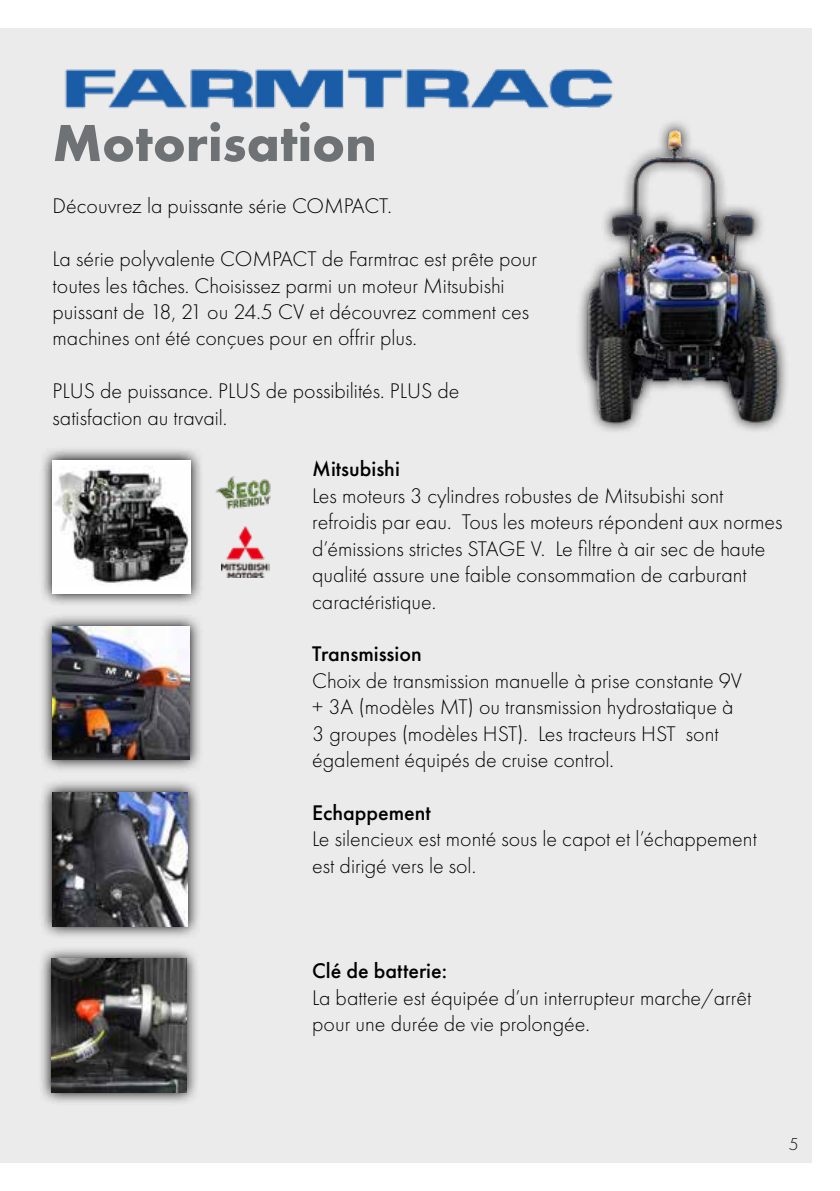
<style>
.page{position:relative;width:840px;height:1191px;background:#fff}
.page>*{position:absolute;margin:0;border:0;box-sizing:border-box;transform-origin:0 0}
.t1{font:700 54px "Futura PT";color:#6e7274}
.t2{font:300 22px/26.4px "Futura PT";color:#000}
.t3{font:500 22px "Futura PT";color:#000}
.t4{font:300 18px "Futura PT";color:#000}
</style>
<div class="page">
<div style="left:0;top:28px;width:811px;height:1134px;background:#ebebeb"></div>
<img style="left:65px;top:69px;width:549px;height:40px">
<svg style="left:42px;top:449px;width:159px;height:155px;background:#b9b9b9"></svg>
<div style="left:53px;top:460px;width:138px;height:133px;background:#fff"></div>
<img style="left:54px;top:467px;width:135px;height:117px">
<img style="left:215px;top:476px;width:56px;height:34px">
<img style="left:221px;top:526px;width:49px;height:52px">
<svg style="left:597px;top:122px;width:178px;height:310px"></svg>
<img style="left:579px;top:129px;width:207px;height:296px">
<svg style="left:42px;top:615px;width:158px;height:155px"></svg>
<img style="left:53px;top:626px;width:137px;height:134px">
<svg style="left:42px;top:782px;width:157px;height:155px"></svg>
<img style="left:53px;top:792px;width:135px;height:134px">
<svg style="left:41px;top:949px;width:156px;height:154px"></svg>
<img style="left:51px;top:959px;width:136px;height:133px">
<h1 class="t1" style="left:53px;top:108px;width:325px">Motorisation</h1>
<p class="t2" style="left:53px;top:193px;width:340px">Découvrez la puissante série COMPACT.</p>
<p class="t2" style="left:53px;top:246px;width:486px">La série polyvalente COMPACT de Farmtrac est prête pour toutes les tâches. Choisissez parmi un moteur Mitsubishi puissant de 18, 21 ou 24.5 CV et découvrez comment ces machines ont été conçues pour en offrir plus.</p>
<p class="t2" style="left:53px;top:378px;width:408px">PLUS de puissance. PLUS de possibilités. PLUS de satisfaction au travail.</p>
<p class="t3" style="left:312px;top:456px;width:89px">Mitsubishi</p>
<p class="t2" style="left:312px;top:482px;width:471px">Les moteurs 3 cylindres robustes de Mitsubishi sont refroidis par eau. Tous les moteurs répondent aux normes d’émissions strictes STAGE V. Le filtre à air sec de haute qualité assure une faible consommation de carburant caractéristique.</p>
<p class="t3" style="left:312px;top:641px;width:111px">Transmission</p>
<p class="t2" style="left:312px;top:667px;width:431px">Choix de transmission manuelle à prise constante 9V + 3A (modèles MT) ou transmission hydrostatique à 3 groupes (modèles HST). Les tracteurs HST sont également équipés de cruise control.</p>
<p class="t3" style="left:312px;top:799px;width:120px">Echappement</p>
<p class="t2" style="left:312px;top:826px;width:446px">Le silencieux est monté sous le capot et l’échappement est dirigé vers le sol.</p>
<p class="t3" style="left:312px;top:957px;width:136px">Clé de batterie:</p>
<p class="t2" style="left:312px;top:984px;width:440px">La batterie est équipée d’un interrupteur marche/arrêt pour une durée de vie prolongée.</p>
<p class="t4" style="left:788px;top:1133px;width:11px">5</p>
</div>
